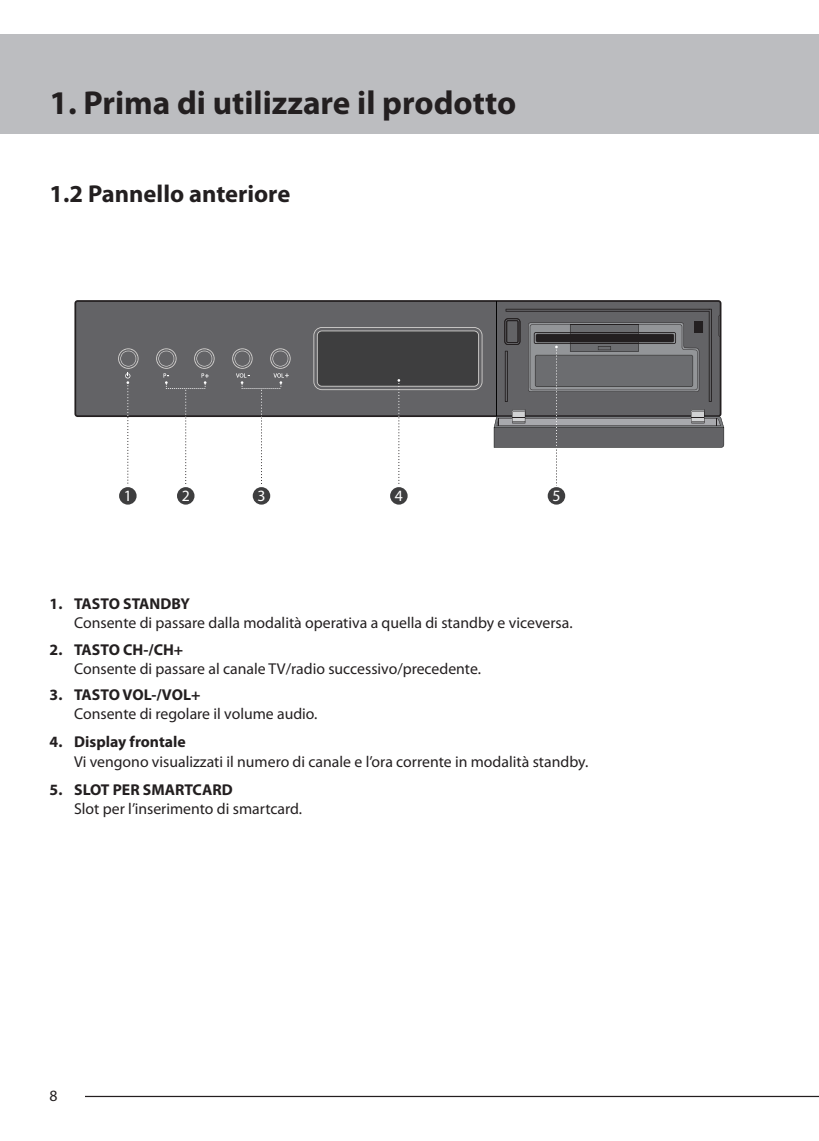
<style>
.page{position:relative;width:819px;height:1141px;background:#fff}
.page>*{position:absolute;margin:0;border:0;box-sizing:border-box;transform-origin:0 0}
.t1{font:700 33.25px "Myriad Pro";color:#231f20}
.t2{font:700 24.5px "Myriad Pro";color:#231f20}
.t3{font:15.75px "Myriad Pro";color:#231f20}
.t4{font:700 15.75px "Myriad Pro";color:#231f20}
.t5{font:15.75px "Myriad";color:#fff}
</style>
<div class="page">
<hr style="left:84px;top:1096px;width:735px;height:1px;background:#231f20">
<div style="left:0;top:34px;width:819px;height:100px;background:#bcbdc0"></div>
<svg style="left:74px;top:300px;width:647px;height:117px;background:#605f62"></svg>
<hr style="left:496px;top:301px;width:1px;height:115px;background:#030303">
<div style="left:119px;top:487px;width:18px;height:18px;background:#3e3e3f;border-radius:50%"></div>
<div style="left:390px;top:487px;width:17px;height:18px;background:#3e3e3f;border-radius:50%"></div>
<svg style="left:313px;top:327px;width:169px;height:157px"></svg>
<div style="left:547px;top:487px;width:18px;height:18px;background:#3e3e3f;border-radius:50%"></div>
<svg style="left:493px;top:309px;width:231px;height:177px"></svg>
<div style="left:177px;top:487px;width:17px;height:18px;background:#3e3e3f;border-radius:50%"></div>
<div style="left:253px;top:487px;width:17px;height:18px;background:#3e3e3f;border-radius:50%"></div>
<svg style="left:118px;top:348px;width:20px;height:136px"></svg>
<svg style="left:232px;top:348px;width:58px;height:136px"></svg>
<svg style="left:156px;top:348px;width:58px;height:136px"></svg>
<h1 class="t1" style="left:50px;top:81px;width:468px">1. Prima di utilizzare il prodotto</h1>
<h2 class="t2" style="left:50px;top:177px;width:242px">1.2 Pannello anteriore</h2>
<p class="t5" style="left:124px;top:488px;width:10px">1</p>
<p class="t5" style="left:182px;top:488px;width:10px">2</p>
<p class="t5" style="left:257px;top:488px;width:10px">3</p>
<p class="t5" style="left:395px;top:488px;width:10px">4</p>
<p class="t5" style="left:552px;top:488px;width:10px">5</p>
<p class="t4" style="left:50px;top:593px;width:142px">1. TASTO STANDBY</p>
<p class="t3" style="left:74px;top:613px;width:500px">Consente di passare dalla modalità operativa a quella di standby e viceversa.</p>
<p class="t4" style="left:50px;top:639px;width:135px">2. TASTO CH-/CH+</p>
<p class="t3" style="left:74px;top:659px;width:408px">Consente di passare al canale TV/radio successivo/precedente.</p>
<p class="t4" style="left:50px;top:684px;width:152px">3. TASTO VOL-/VOL+</p>
<p class="t3" style="left:74px;top:704px;width:245px">Consente di regolare il volume audio.</p>
<p class="t4" style="left:50px;top:732px;width:138px">4. Display frontale</p>
<p class="t3" style="left:74px;top:752px;width:515px">Vi vengono visualizzati il numero di canale e l’ora corrente in modalità standby.</p>
<p class="t4" style="left:50px;top:779px;width:184px">5. SLOT PER SMARTCARD</p>
<p class="t3" style="left:74px;top:799px;width:229px">Slot per l’inserimento di smartcard.</p>
<p class="t3" style="left:50px;top:1086px;width:10px">8</p>
</div>
